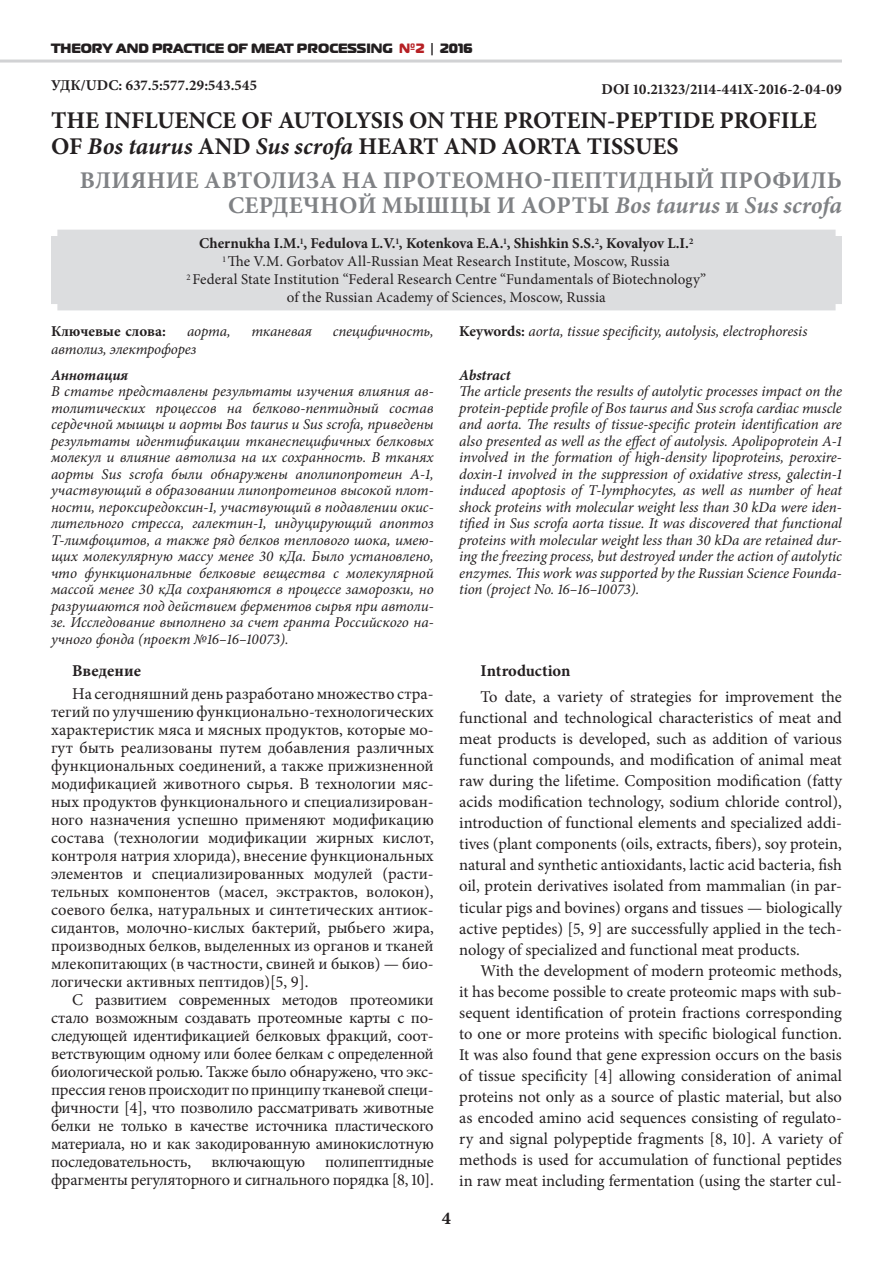
<style>
.page{position:relative;width:893px;height:1263px;background:#fff}
.page>*{position:absolute;margin:0;border:0;box-sizing:border-box;transform-origin:0 0}
.t1{font:700 24px/25.5px "Minion Pro";color:#231f20}
.t2{font:700 24px/25.5px "Minion Pro";letter-spacing:.01em;color:#808285;text-align:right}
.t3{font:18px "Minion Pro Bold Capt";color:#231f20}
.t4{font:16.5px/18px "Minion Pro";letter-spacing:-.005em;color:#231f20;text-align:justify}
.t5{font:700 16.5px "Minion Pro";letter-spacing:.005em;color:#231f20}
.t6{font:italic 15px/16.5px "Minion Pro";letter-spacing:-.01em;color:#231f20;text-align:justify}
.t7{font:15px/18px "Minion Pro";letter-spacing:.005em;color:#231f20;text-align:center}
.t8{font:700 15px "Minion Pro";color:#231f20}
.t9{font:italic 700 15px "Minion Pro";color:#231f20}
.t10{font:13.5px "Magistral Black C";color:#231f20}
.s1{color:#b62024}
.s2{font-style:italic}
.s3{font-weight:700}
.s4{font-weight:700;font-style:normal}
</style>
<div class="page">
<hr style="left:0;top:60px;width:842px;height:3px;background:#d1d2d4">
<div style="left:51px;top:230px;width:791px;height:80px;background:#dcdddf"></div>
<p class="t10" style="left:51px;top:40px;width:423px">THEORY AND PRACTICE OF MEAT PROCESSING <span class="s1">№2</span> | 2016</p>
<p class="t8" style="left:51px;top:75px;width:208px">УДК/UDC: 637.5:577.29:543.545</p>
<p class="t8" style="left:601px;top:78px;width:242px">DOI 10.21323/2114-441X-2016-2-04-09</p>
<h1 class="t1" style="left:51px;top:108px;width:767px">THE INFLUENCE OF AUTOLYSIS ON THE PROTEIN-PEPTIDE PROFILE<br>OF <span class="s2">Bos taurus</span> AND <span class="s2">Sus scrofa</span> HEART AND AORTA TISSUES</h1>
<h1 class="t2" style="left:80px;top:167px;width:764px">ВЛИЯНИЕ АВТОЛИЗА НА ПРОТЕОМНО-ПЕПТИДНЫЙ ПРОФИЛЬ<br>СЕРДЕЧНОЙ МЫШЦЫ И АОРТЫ <span class="s2">Bos taurus</span> и <span class="s2">Sus scrofa</span></h1>
<p class="t7" style="left:186px;top:235px;width:521px"><span class="s3">Chernukha I.M.</span><sup>1</sup><span class="s3">, Fedulova L.V.</span><sup>1</sup><span class="s3">, Kotenkova Е.A.</span><sup>1</sup><span class="s3">, Shishkin S.S.</span><sup>2</sup><span class="s3">, Kovalyov L.I.</span><sup>2<br></sup><sup>1</sup> The V.M. Gorbatov All-Russian Meat Research Institute, Moscow, Russia<br><sup>2</sup> Federal State Institution “Federal Research Centre “Fundamentals of Biotechnology” of the Russian Academy of Sciences, Moscow, Russia</p>
<p class="t8" style="left:51px;top:321px;width:117px">Ключевые слова:</p>
<p class="t6" style="left:187px;top:323px;width:45px">аорта,</p>
<p class="t6" style="left:251px;top:323px;width:62px">тканевая</p>
<p class="t6" style="left:333px;top:323px;width:103px">специфичность,</p>
<p class="t6" style="left:51px;top:341px;width:147px">автолиз, электрофорез</p>
<p class="t9" style="left:51px;top:364px;width:79px">Аннотация</p>
<p class="t6" style="left:51px;top:383px;width:384px">В статье представлены результаты изучения влияния ав&shy;толитических процессов на белково-пептидный состав сердечной мышцы и аорты Bos taurus и Sus scrofa, приведены результаты идентификации тканеспецифичных белковых молекул и влияние автолиза на их сохранность. В тканях аорты Sus scrofa были обнаружены аполипопротеин А-1, участвующий в образовании липопротеинов высокой плот&shy;ности, пероксиредоксин-1, участвующий в подавлении окис&shy;лительного стресса, галектин-1, индуцирующий апоптоз Т-лимфоцитов, а также ряд белков теплового шока, имею&shy;щих молекулярную массу менее 30 кДа. Было установлено, что функциональные белковые вещества с молекулярной массой менее 30 кДа сохраняются в процессе заморозки, но разрушаются под действием ферментов сырья при автоли&shy;зе. Исследование выполнено за счет гранта Российского на&shy;учного фонда (проект №16–16–10073).</p>
<p class="t5" style="left:72px;top:659px;width:70px">Введение</p>
<p class="t4" style="left:51px;top:684px;width:384px;text-indent:21px">На сегодняшний день разработано множество стра&shy;тегий по улучшению функционально-технологических характеристик мяса и мясных продуктов, которые мо&shy;гут быть реализованы путем добавления различных функциональных соединений, а также прижизненной модификацией животного сырья. В технологии мяс&shy;ных продуктов функционального и специализирован&shy;ного назначения успешно применяют модификацию состава (технологии модификации жирных кислот, контроля натрия хлорида), внесение функциональных элементов и специализированных модулей (расти&shy;тельных компонентов (масел, экстрактов, волокон), соевого белка, натуральных и синтетических антиок&shy;сидантов, молочно-кислых бактерий, рыбьего жира, производных белков, выделенных из органов и тканей млекопитающих (в частности, свиней и быков) — био&shy;логически активных пептидов)[5, 9].</p>
<p class="t4" style="left:51px;top:990px;width:384px;text-indent:21px">С развитием современных методов протеомики стало возможным создавать протеомные карты с по&shy;следующей идентификацией белковых фракций, соот&shy;ветствующим одному или более белкам с определенной биологической ролью. Также было обнаружено, что экс&shy;прессия генов происходит по принципу тканевой специ&shy;фичности [4], что позволило рассматривать животные белки не только в качестве источника пластического материала, но и как закодированную аминокислотную последовательность, включающую полипептидные фрагменты регуляторного и сигнального порядка [8, 10].</p>
<p class="t6" style="left:459px;top:323px;width:350px"><span class="s4">Keywords:</span> aorta, tissue specificity, autolysis, electrophoresis</p>
<p class="t9" style="left:459px;top:364px;width:53px">Abstract</p>
<p class="t6" style="left:459px;top:383px;width:384px">The article presents the results of autolytic processes impact on the protein-peptide profile of Bos taurus and Sus scrofa cardiac muscle and aorta. The results of tissue-specific protein identification are also presented as well as the effect of autolysis. Apolipoprotein A-1 involved in the formation of high-density lipoproteins, peroxire&shy;doxin-1 involved in the suppression of oxidative stress, galectin-1 induced apoptosis of T-lymphocytes, as well as number of heat shock proteins with molecular weight less than 30 kDa were iden&shy;tified in Sus scrofa aorta tissue. It was discovered that functional proteins with molecular weight less than 30 kDa are retained dur&shy;ing the freezing process, but destroyed under the action of autolytic enzymes. This work was supported by the Russian Science Founda&shy;tion (project No. 16–16–10073).</p>
<p class="t5" style="left:480px;top:659px;width:91px">Introduction</p>
<p class="t4" style="left:459px;top:686px;width:384px;line-height:21px;text-indent:21px">To date, a variety of strategies for improvement the functional and technological characteristics of meat and meat products is developed, such as addition of various functional compounds, and modification of animal meat raw during the lifetime. Composition modification (fatty acids modification technology, sodium chloride control), introduction of functional elements and specialized addi&shy;tives (plant components (oils, extracts, fibers), soy protein, natural and synthetic antioxidants, lactic acid bacteria, fish oil, protein derivatives isolated from mammalian (in par&shy;ticular pigs and bovines) organs and tissues — biologically active peptides) [5, 9] are successfully applied in the tech&shy;nology of specialized and functional meat products.</p>
<p class="t4" style="left:459px;top:960px;width:384px;line-height:21px;text-indent:21px">With the development of modern proteomic methods, it has become possible to create proteomic maps with sub&shy;sequent identification of protein fractions corresponding to one or more proteins with specific biological function.<br>It was also found that gene expression occurs on the basis of tissue specificity [4] allowing consideration of animal proteins not only as a source of plastic material, but also as encoded amino acid sequences consisting of regulato&shy;ry and signal polypeptide fragments [8, 10]. A variety of methods is used for accumulation of functional peptides in raw meat including fermentation (using the starter cul-</p>
<p class="t3" style="left:442px;top:1205px;width:11px">4</p>
</div>
